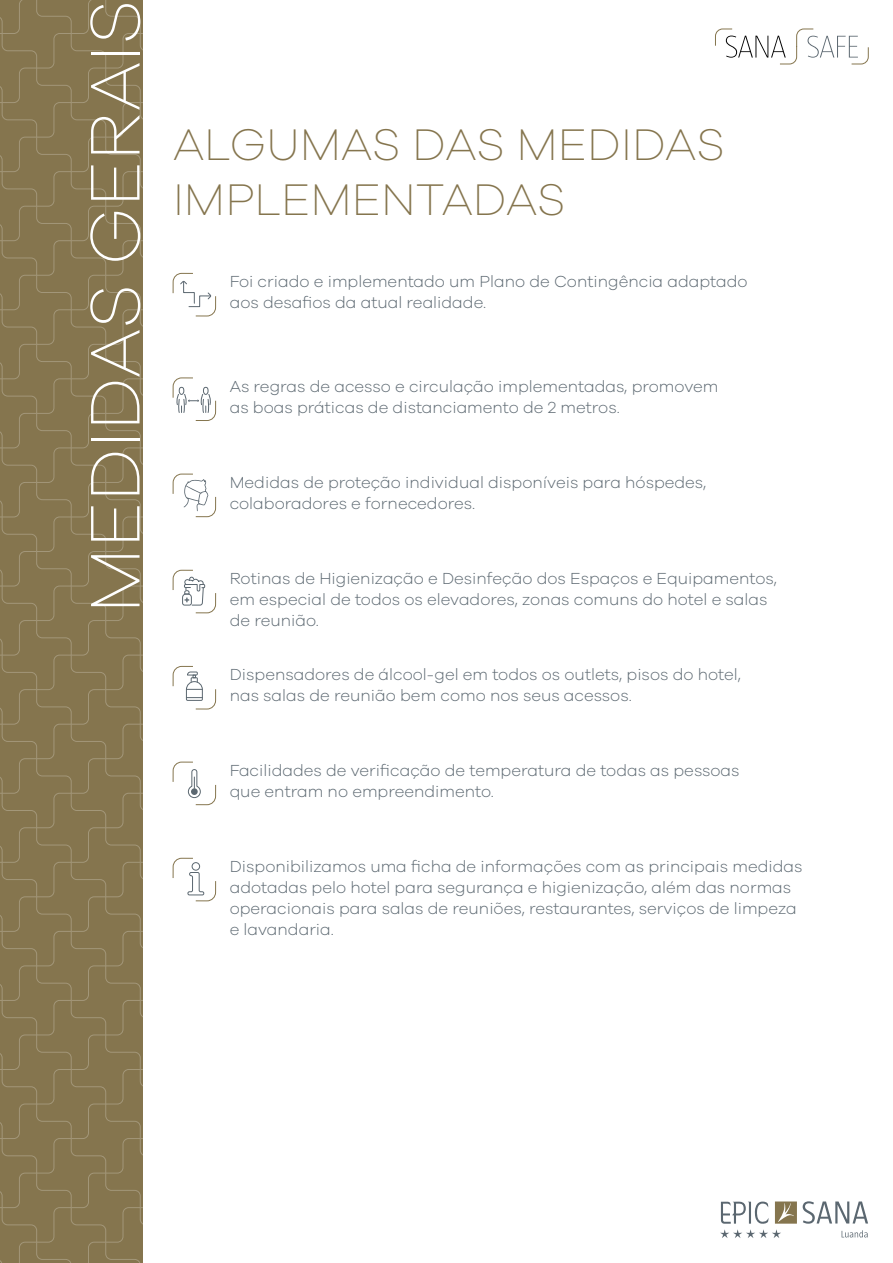
<style>
.page{position:relative;width:893px;height:1263px;background:#fff}
.page>*{position:absolute;margin:0;border:0;box-sizing:border-box;transform-origin:0 0}
.t1{font:200 72.3px "Galano Grotesque";color:#fff}
.t2{font:200 45.75px/54.9px "Galano Grotesque";color:#85754e}
.t3{font:300 16.5px/21px "Galano Grotesque";color:#5b6770}
</style>
<div class="page">
<svg style="left:0;top:0;width:142px;height:1263px;background:#867650"></svg>
<svg style="left:715px;top:28px;width:154px;height:37px"></svg>
<svg style="left:720px;top:1201px;width:77px;height:37px"></svg>
<svg style="left:803px;top:1201px;width:65px;height:23px"></svg>
<svg style="left:842px;top:1230px;width:26px;height:7px"></svg>
<svg style="left:172px;top:272px;width:45px;height:45px"></svg>
<svg style="left:172px;top:665px;width:45px;height:45px"></svg>
<svg style="left:172px;top:761px;width:45px;height:45px"></svg>
<svg style="left:172px;top:857px;width:45px;height:45px"></svg>
<div style="left:192px;top:862px;width:8px;height:9px;border:1px solid #5b6770;border-radius:50%"></div>
<svg style="left:172px;top:377px;width:45px;height:44px"></svg>
<svg style="left:172px;top:569px;width:45px;height:45px"></svg>
<svg style="left:172px;top:473px;width:45px;height:45px"></svg>
<h1 class="t1" style="left:72px;top:613px;width:615px;rotate:-90deg">MEDIDAS GERAIS</h1>
<h2 class="t2" style="left:173px;top:116px;width:553px">ALGUMAS DAS MEDIDAS<br>IMPLEMENTADAS</h2>
<p class="t3" style="left:230px;top:271px;width:519px">Foi criado e implementado um Plano de Contingência adaptado aos desafios da atual realidade.</p>
<p class="t3" style="left:230px;top:375px;width:490px">As regras de acesso e circulação implementadas, promovem as boas práticas de distanciamento de 2 metros.</p>
<p class="t3" style="left:230px;top:471px;width:478px">Medidas de proteção individual disponíveis para hóspedes, colaboradores e fornecedores.</p>
<p class="t3" style="left:230px;top:567px;width:549px">Rotinas de Higienização e Desinfeção dos Espaços e Equipamentos, em especial de todos os elevadores, zonas comuns do hotel e salas de reunião.</p>
<p class="t3" style="left:230px;top:664px;width:513px">Dispensadores de álcool-gel em todos os outlets, pisos do hotel, nas salas de reunião bem como nos seus acessos.</p>
<p class="t3" style="left:230px;top:759px;width:511px">Facilidades de verificação de temperatura de todas as pessoas que entram no empreendimento.</p>
<p class="t3" style="left:230px;top:855px;width:574px">Disponibilizamos uma ficha de informações com as principais medidas adotadas pelo hotel para segurança e higienização, além das normas operacionais para salas de reuniões, restaurantes, serviços de limpeza e lavandaria.</p>
</div>
